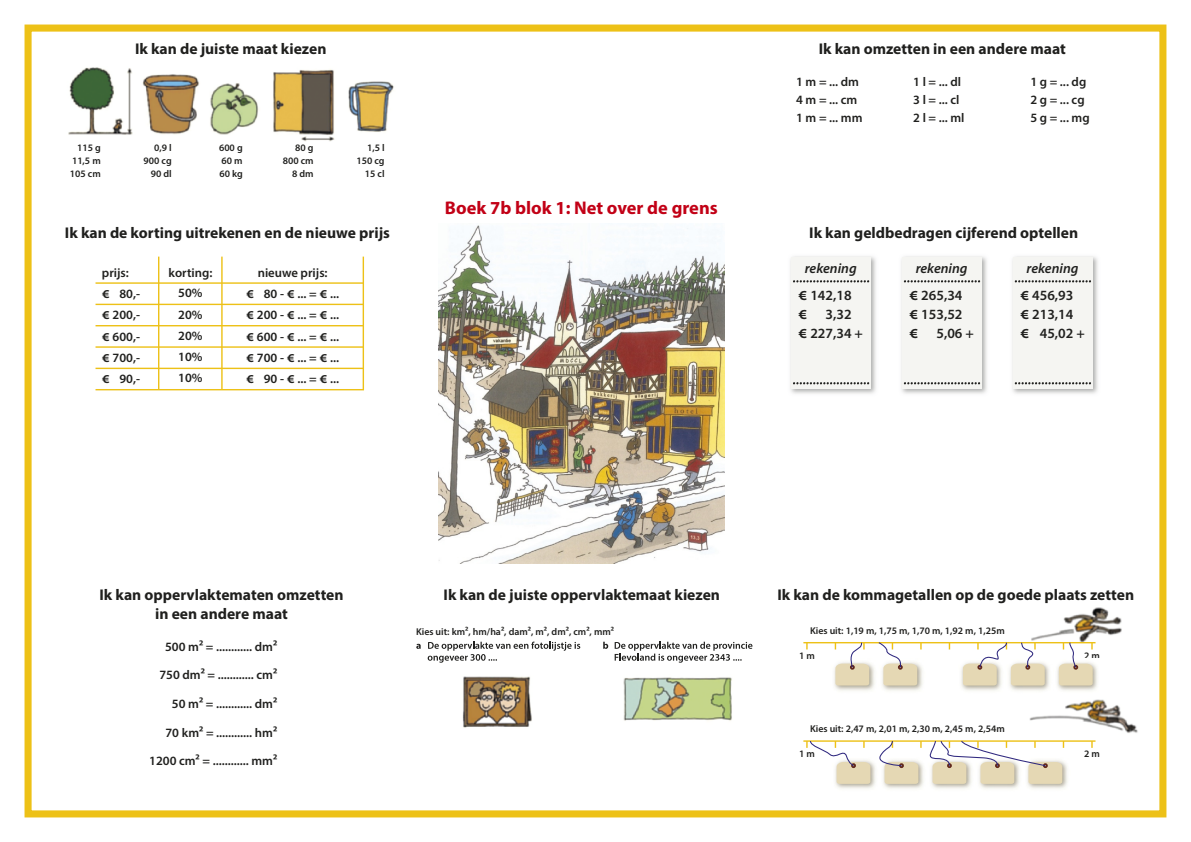
<style>
.page{position:relative;width:1191px;height:842px;background:#fff}
.page>*{position:absolute;margin:0;border:0;box-sizing:border-box;transform-origin:0 0}
.t1{font:700 18.4px "Myriad Pro";color:#c20016}
.t2{font:700 15.6px/18.7px "Myriad Pro";color:#20201e;text-align:center}
.t3{font:600 14.1px/19.1px "Myriad Pro";color:#20201e}
.t4{font:italic 600 14.1px "Myriad Pro";color:#20201e}
.t5{font:600 12.7px/21.3px "Myriad Pro";color:#20201e}
.t6{font:600 9.9px/13.3px "Myriad Pro";color:#20201e;text-align:right}
.s1{font-size:14.9px}
.s2{color:#fff}
.s3{font-size:17px}
.s4{color:#f5f5f2}
</style>
<div class="page">
<img style="left:68px;top:67px;width:326px;height:75px">
<img style="left:463px;top:676px;width:269px;height:52px">
<img style="left:1029px;top:607px;width:109px;height:126px">
<div style="left:25px;top:25px;width:1141px;height:792px;border:7px solid #edc117"></div>
<img style="left:790px;top:256px;width:86px;height:138px">
<div style="left:791px;top:258px;width:80px;height:131px;background:#f5f5f2"></div>
<svg style="left:793px;top:280px;width:76px;height:2px"></svg>
<svg style="left:793px;top:382px;width:76px;height:2px"></svg>
<img style="left:901px;top:256px;width:86px;height:138px">
<div style="left:902px;top:258px;width:80px;height:131px;background:#f5f5f2"></div>
<svg style="left:904px;top:280px;width:76px;height:2px"></svg>
<svg style="left:904px;top:382px;width:76px;height:2px"></svg>
<img style="left:1012px;top:256px;width:86px;height:138px">
<div style="left:1013px;top:258px;width:80px;height:131px;background:#f5f5f2"></div>
<svg style="left:1014px;top:280px;width:77px;height:2px"></svg>
<svg style="left:1014px;top:382px;width:77px;height:2px"></svg>
<img style="left:438px;top:225px;width:286px;height:338px">
<img style="left:834px;top:663px;width:89px;height:28px">
<img style="left:961px;top:666px;width:40px;height:25px">
<img style="left:1009px;top:659px;width:43px;height:34px">
<img style="left:1054px;top:659px;width:46px;height:34px">
<hr style="left:803px;top:642px;width:292px;height:1px;background:#edc117">
<svg style="left:948px;top:643px;width:2px;height:6px"></svg>
<img style="left:835px;top:762px;width:233px;height:27px">
<hr style="left:803px;top:740px;width:292px;height:2px;background:#edc117">
<svg style="left:834px;top:642px;width:35px;height:43px"></svg>
<svg style="left:877px;top:642px;width:44px;height:43px"></svg>
<svg style="left:963px;top:642px;width:81px;height:43px"></svg>
<svg style="left:1058px;top:642px;width:34px;height:43px"></svg>
<svg style="left:806px;top:740px;width:258px;height:44px"></svg>
<svg style="left:416px;top:644px;width:5px;height:5px"></svg>
<svg style="left:428px;top:642px;width:152px;height:21px"></svg>
<svg style="left:603px;top:642px;width:5px;height:7px"></svg>
<svg style="left:614px;top:642px;width:138px;height:21px"></svg>
<svg style="left:95px;top:256px;width:270px;height:135px"></svg>
<hr style="left:95px;top:368px;width:268px;height:1px;background:#edc117">
<hr style="left:95px;top:346px;width:268px;height:2px;background:#edc117">
<hr style="left:95px;top:325px;width:268px;height:1px;background:#edc117">
<hr style="left:95px;top:304px;width:268px;height:1px;background:#edc117">
<hr style="left:95px;top:282px;width:268px;height:2px;background:#edc117">
<hr style="left:221px;top:257px;width:2px;height:133px;background:#edc117">
<hr style="left:158px;top:257px;width:1px;height:133px;background:#edc117">
<p class="t2" style="left:135px;top:39px;width:193px">Ik kan de juiste maat kiezen</p>
<p class="t2" style="left:818px;top:39px;width:249px">Ik kan omzetten in een andere maat</p>
<p class="t6" style="left:70px;top:140px;width:32px;text-align:justify;text-indent:7px">115 g 11,5 m 105 cm</p>
<p class="t6" style="left:144px;top:140px;width:30px">0,9 l<br>900 cg<br>90 dl</p>
<p class="t6" style="left:219px;top:140px;width:25px;text-align:justify">600 g 60 m 60 kg</p>
<p class="t6" style="left:283px;top:140px;width:32px">80 g<br>800 cm<br>8 dm</p>
<p class="t6" style="left:356px;top:140px;width:30px">1,5 l<br>150 cg<br>15 cl</p>
<h1 class="t1" style="left:445px;top:196px;width:274px">Boek 7b blok 1: Net over de grens</h1>
<p class="t5" style="left:796px;top:72px;width:68px;line-height:18.2px">1 m = ... dm<br>4 m = ... cm<br>1 m = ... mm</p>
<p class="t5" style="left:913px;top:72px;width:53px;line-height:18.2px">1 l = ... dl<br>3 l = ... cl<br>2 l = ... ml</p>
<p class="t5" style="left:1030px;top:72px;width:61px;line-height:18.2px">1 g = ... dg<br>2 g = ... cg<br>5 g = ... mg</p>
<p class="t2" style="left:65px;top:223px;width:326px">Ik kan de korting uitrekenen en de nieuwe prijs</p>
<p class="t2" style="left:809px;top:223px;width:270px">Ik kan geldbedragen cijferend optellen</p>
<p class="t5" style="left:102px;top:262px;width:28px">prijs:</p>
<p class="t5" style="left:169px;top:263px;width:45px;line-height:19.9px;text-align:center">korting:<br>50%</p>
<p class="t5" style="left:178px;top:303px;width:26px;text-align:justify">20% 20% 10% 10%</p>
<p class="t5" style="left:258px;top:262px;width:71px">nieuwe prijs:</p>
<p class="t5" style="left:102px;top:283px;width:40px;text-align:justify"><span class="s1">€</span> <span class="s2">0</span>80,- <span class="s1">€</span> 200,- <span class="s1">€</span> 600,- <span class="s1">€</span> 700,- <span class="s1">€</span> <span class="s2">0</span>90,-</p>
<p class="t5" style="left:246px;top:283px;width:94px;text-align:justify"><span class="s1">€</span> <span class="s2">0</span>80 - <span class="s1">€</span> ... = <span class="s1">€</span> ... <span class="s1">€</span> 200 - <span class="s1">€</span> ... = <span class="s1">€</span> ... <span class="s1">€</span> 600 - <span class="s1">€</span> ... = <span class="s1">€</span> ... <span class="s1">€</span> 700 - <span class="s1">€</span> ... = <span class="s1">€</span> ... <span class="s1">€</span> <span class="s2">0</span>90 - <span class="s1">€</span> ... = <span class="s1">€</span> ...</p>
<p class="t4" style="left:804px;top:259px;width:53px">rekening</p>
<p class="t3" style="left:798px;top:304px;width:66px"><span class="s3">€</span> <span class="s4">00</span>3,32 <span class="s3">€</span> 227,34 +</p>
<p class="t3" style="left:798px;top:285px;width:55px"><span class="s3">€</span> 142,18</p>
<p class="t4" style="left:915px;top:259px;width:53px">rekening</p>
<p class="t3" style="left:909px;top:304px;width:66px"><span class="s3">€</span> 153,52 <span class="s3">€</span> <span class="s4">00</span>5,06 +</p>
<p class="t3" style="left:909px;top:285px;width:55px"><span class="s3">€</span> 265,34</p>
<p class="t4" style="left:1026px;top:259px;width:53px">rekening</p>
<p class="t3" style="left:1020px;top:304px;width:66px"><span class="s3">€</span> 213,14 <span class="s3">€</span> <span class="s4">0</span>45,02 +</p>
<p class="t3" style="left:1020px;top:285px;width:55px"><span class="s3">€</span> 456,93</p>
<p class="t2" style="left:443px;top:585px;width:278px">Ik kan de juiste oppervlaktemaat kiezen</p>
<p class="t6" style="left:416px;top:625px;width:200px">Kies uit: km2, hm/ha2, dam2, m2, dm2, cm2, mm2</p>
<p class="t2" style="left:99px;top:585px;width:246px">Ik kan oppervlaktematen omzetten in een andere maat</p>
<p class="t2" style="left:777px;top:585px;width:358px">Ik kan de kommagetallen op de goede plaats zetten</p>
<p class="t6" style="left:810px;top:624px;width:196px">Kies uit: 1,19 m, 1,75 m, 1,70 m, 1,92 m, 1,25m</p>
<p class="t5" style="left:165px;top:635px;width:114px">500 m2 = ............ dm2</p>
<p class="t5" style="left:159px;top:664px;width:119px">750 dm2 = ............ cm2</p>
<p class="t5" style="left:172px;top:693px;width:107px">50 m2 = ............ dm2</p>
<p class="t5" style="left:165px;top:721px;width:113px">70 km2 = ............ hm2</p>
<p class="t5" style="left:149px;top:750px;width:130px">1200 cm2 = ............ mm2</p>
<p class="t6" style="left:799px;top:648px;width:17px">1 m</p>
<p class="t6" style="left:810px;top:722px;width:196px">Kies uit: 2,47 m, 2,01 m, 2,30 m, 2,45 m, 2,54m</p>
<p class="t6" style="left:799px;top:747px;width:17px">1 m</p>
<p class="t6" style="left:1084px;top:648px;width:17px">2 m</p>
<p class="t6" style="left:1084px;top:747px;width:17px">2 m</p>
</div>
